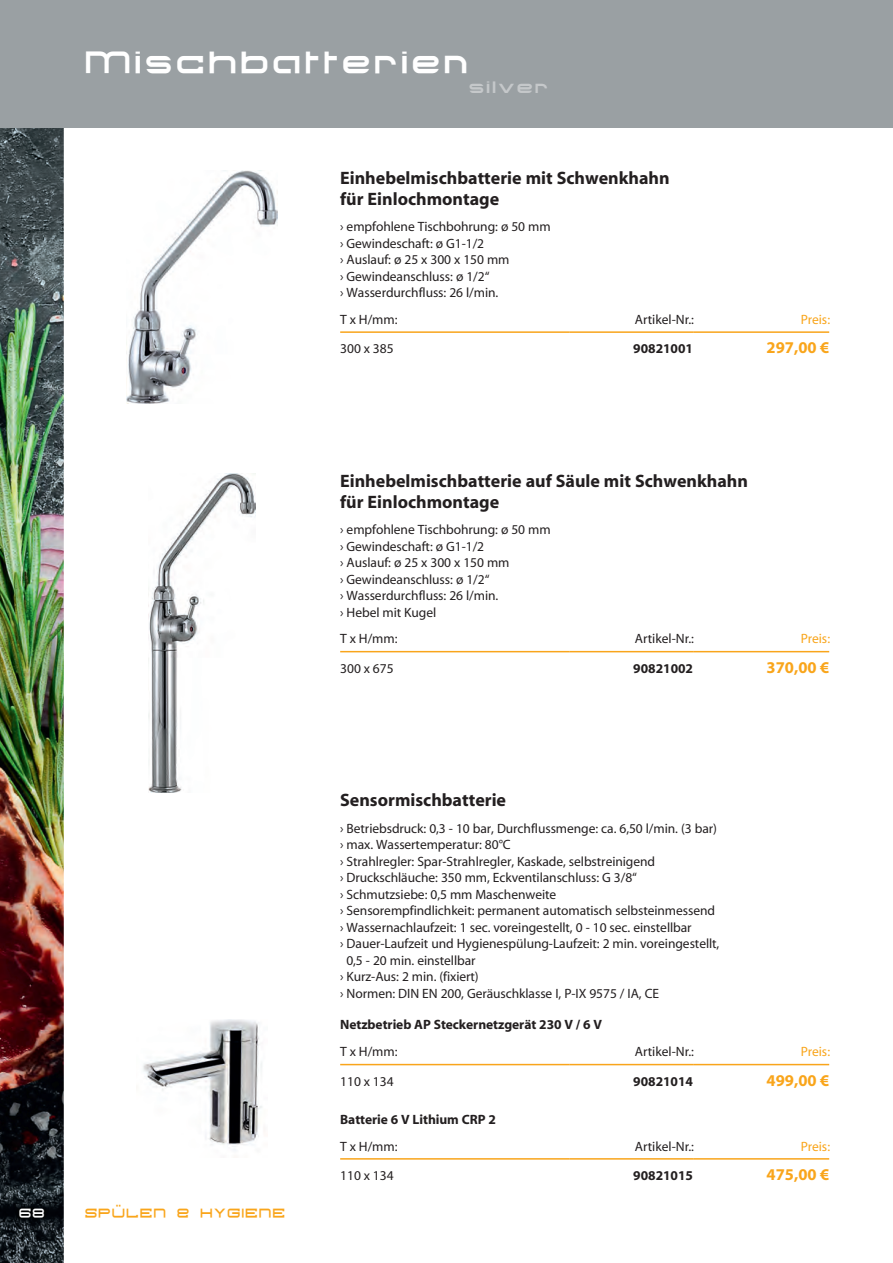
<style>
.page{position:relative;width:893px;height:1263px;background:#fff}
.page>*{position:absolute;margin:0;border:0;box-sizing:border-box;transform-origin:0 0}
.t1{font:48px "Troglodyte";letter-spacing:.1em;color:#fff;scale:.95 1}
.t2{font:19.8px "Troglodyte";letter-spacing:.1em;color:#f9a51b;scale:.83 1}
.t3{font:19.8px "Troglodyte";color:#fff;scale:.83 1}
.t4{font:700 18px/21px "Myriad";color:#231f20}
.t5{font:700 16.5px "Myriad Pro";color:#f9a51b}
.t6{font:13.5px/16.5px "Myriad";letter-spacing:-.005em;color:#231f20}
.t7{font:700 13.5px "Myriad";letter-spacing:-.005em;color:#231f20}
.t8{font:13.5px "Myriad";letter-spacing:-.005em;color:#f9a51b}
</style>
<div class="page">
<img style="left:0;top:128px;width:64px;height:1135px">
<div style="left:0;top:0;width:893px;height:128px;background:#9aa0a3"></div>
<img style="left:16px;top:1205px;width:33px;height:17px">
<img style="left:143px;top:1019px;width:119px;height:132px">
<hr style="left:340px;top:1064px;width:230px;height:1px;background:#f9a51b">
<hr style="left:570px;top:1064px;width:123px;height:1px;background:#f9a51b">
<hr style="left:693px;top:1064px;width:136px;height:1px;background:#f9a51b">
<hr style="left:340px;top:1158px;width:230px;height:1px;background:#f9a51b">
<hr style="left:570px;top:1158px;width:123px;height:1px;background:#f9a51b">
<hr style="left:693px;top:1158px;width:136px;height:1px;background:#f9a51b">
<img style="left:127px;top:170px;width:150px;height:234px">
<hr style="left:340px;top:331px;width:230px;height:2px;background:#f9a51b">
<hr style="left:570px;top:331px;width:123px;height:2px;background:#f9a51b">
<hr style="left:693px;top:331px;width:136px;height:2px;background:#f9a51b">
<hr style="left:340px;top:651px;width:230px;height:1px;background:#f9a51b">
<hr style="left:570px;top:651px;width:123px;height:1px;background:#f9a51b">
<hr style="left:693px;top:651px;width:136px;height:1px;background:#f9a51b">
<img style="left:148px;top:473px;width:108px;height:320px">
<h1 class="t1" style="left:85px;top:38px;width:488px">Mischbatterien<sub>silver</sub></h1>
<h3 class="t4" style="left:340px;top:168px;width:331px">Einhebelmischbatterie mit Schwenkhahn für Einlochmontage</h3>
<p class="t6" style="left:340px;top:219px;width:212px">› empfohlene Tischbohrung: ø 50 mm › Gewindeschaft: ø G1-1/2<br>› Auslauf: ø 25 x 300 x 150 mm<br>› Gewindeanschluss: ø 1/2“<br>› Wasserdurchfluss: 26 l/min.</p>
<p class="t6" style="left:340px;top:312px;width:59px">T x H/mm:</p>
<p class="t6" style="left:635px;top:312px;width:61px">Artikel-Nr.:</p>
<p class="t8" style="left:801px;top:313px;width:31px">Preis:</p>
<p class="t6" style="left:340px;top:341px;width:55px">300 x 385</p>
<p class="t7" style="left:633px;top:342px;width:61px">90821001</p>
<p class="t5" style="left:767px;top:337px;width:64px">297,00 €</p>
<h3 class="t4" style="left:340px;top:471px;width:409px">Einhebelmischbatterie auf Säule mit Schwenkhahn für Einlochmontage</h3>
<p class="t6" style="left:340px;top:522px;width:212px">› empfohlene Tischbohrung: ø 50 mm › Gewindeschaft: ø G1-1/2<br>› Auslauf: ø 25 x 300 x 150 mm<br>› Gewindeanschluss: ø 1/2“<br>› Wasserdurchfluss: 26 l/min.<br>› Hebel mit Kugel</p>
<p class="t6" style="left:340px;top:631px;width:59px">T x H/mm:</p>
<p class="t6" style="left:635px;top:631px;width:61px">Artikel-Nr.:</p>
<p class="t8" style="left:801px;top:632px;width:31px">Preis:</p>
<p class="t6" style="left:340px;top:661px;width:55px">300 x 675</p>
<p class="t7" style="left:633px;top:661px;width:61px">90821002</p>
<p class="t5" style="left:767px;top:656px;width:64px">370,00 €</p>
<h2 class="t3" style="left:19px;top:1203px;width:32px">68</h2>
<h2 class="t2" style="left:85px;top:1203px;width:242px">SPÜLEN &amp; HYGIENE</h2>
<h3 class="t4" style="left:340px;top:790px;width:167px">Sensormischbatterie</h3>
<p class="t6" style="left:340px;top:821px;width:378px">› Betriebsdruck: 0,3 - 10 bar, Durchflussmenge: ca. 6,50 l/min. (3 bar)</p>
<p class="t6" style="left:340px;top:837px;width:172px">› max. Wassertemperatur: 80°C</p>
<p class="t6" style="left:340px;top:854px;width:316px">› Strahlregler: Spar-Strahlregler, Kaskade, selbstreinigend</p>
<p class="t6" style="left:340px;top:870px;width:298px">› Druckschläuche: 350 mm, Eckventilanschluss: G 3/8“</p>
<p class="t6" style="left:340px;top:887px;width:218px">› Schmutzsiebe: 0,5 mm Maschenweite</p>
<p class="t6" style="left:340px;top:903px;width:376px">› Sensorempfindlichkeit: permanent automatisch selbsteinmessend</p>
<p class="t6" style="left:340px;top:920px;width:353px">› Wassernachlaufzeit: 1 sec. voreingestellt, 0 - 10 sec. einstellbar</p>
<p class="t6" style="left:340px;top:936px;width:381px">› Dauer-Laufzeit und Hygienespülung-Laufzeit: 2 min. voreingestellt,</p>
<p class="t6" style="left:346px;top:953px;width:131px">0,5 - 20 min. einstellbar</p>
<p class="t6" style="left:340px;top:969px;width:140px">› Kurz-Aus: 2 min. (fixiert)</p>
<p class="t6" style="left:340px;top:986px;width:320px">› Normen: DIN EN 200, Geräuschklasse I, P-IX 9575 / IA, CE</p>
<p class="t7" style="left:340px;top:1018px;width:263px">Netzbetrieb AP Steckernetzgerät 230 V / 6 V</p>
<p class="t6" style="left:340px;top:1044px;width:59px">T x H/mm:</p>
<p class="t6" style="left:635px;top:1044px;width:61px">Artikel-Nr.:</p>
<p class="t8" style="left:801px;top:1045px;width:31px">Preis:</p>
<p class="t6" style="left:340px;top:1073px;width:55px">110 x 134</p>
<p class="t7" style="left:633px;top:1074px;width:61px">90821014</p>
<p class="t5" style="left:767px;top:1069px;width:64px">499,00 €</p>
<p class="t7" style="left:340px;top:1112px;width:157px">Batterie 6 V Lithium CRP 2</p>
<p class="t6" style="left:340px;top:1138px;width:59px">T x H/mm:</p>
<p class="t6" style="left:635px;top:1138px;width:61px">Artikel-Nr.:</p>
<p class="t8" style="left:801px;top:1139px;width:31px">Preis:</p>
<p class="t6" style="left:340px;top:1168px;width:55px">110 x 134</p>
<p class="t7" style="left:633px;top:1168px;width:61px">90821015</p>
<p class="t5" style="left:767px;top:1164px;width:64px">475,00 €</p>
</div>
